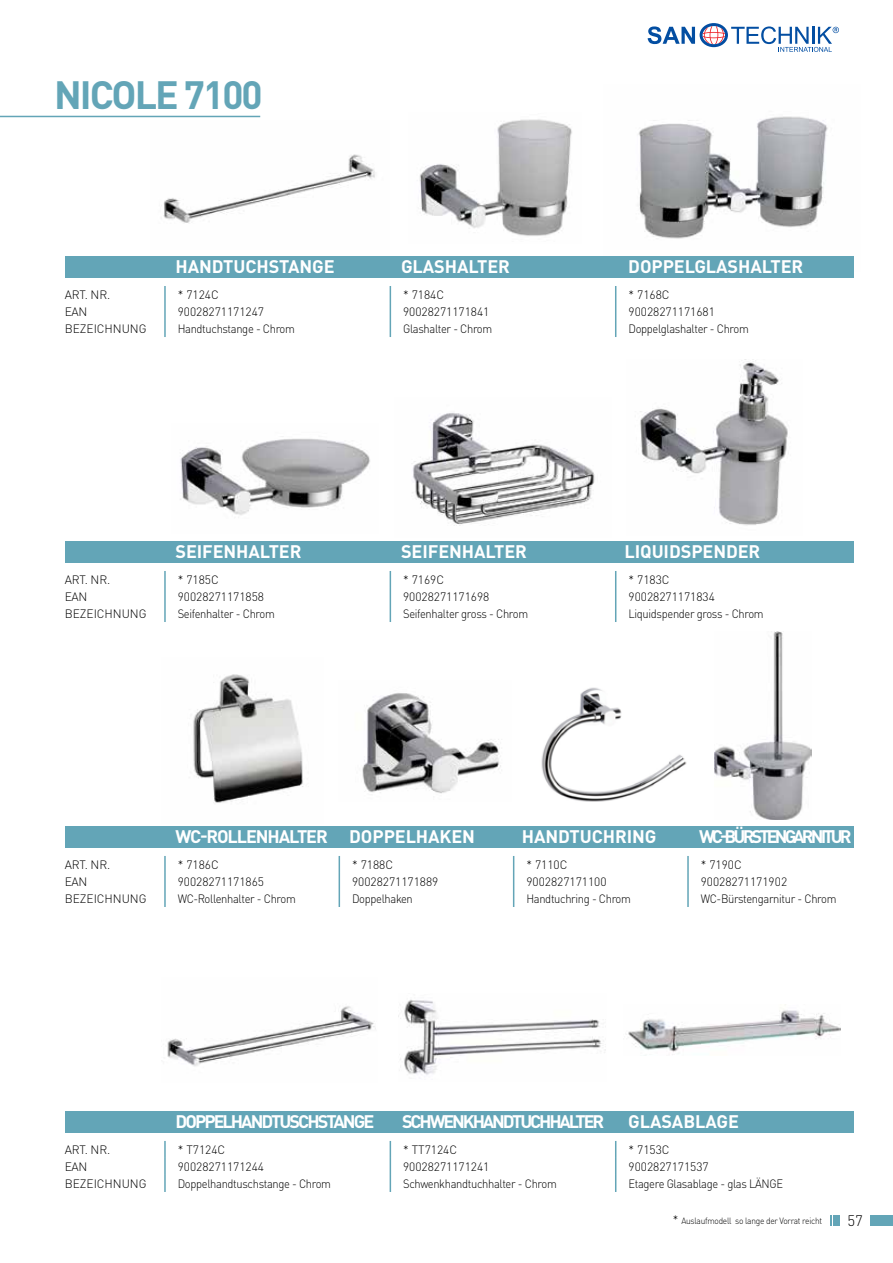
<style>
.page{position:relative;width:893px;height:1263px;background:#fff}
.page>*{position:absolute;margin:0;border:0;box-sizing:border-box;transform-origin:0 0}
.t1{font:700 39px "DIN Pro";letter-spacing:-.05em;color:#63a5b7}
.t2{font:700 18px "DIN Pro";letter-spacing:-.005em;color:#fff}
.t3{font:700 18px "DIN Pro";letter-spacing:-.06em;color:#fff}
.t4{font:700 18px "DIN Pro";letter-spacing:-.11em;color:#fff}
.t5{font:700 18px "DIN Pro";letter-spacing:-.12em;color:#fff}
.t6{font:700 18px "DIN Pro";letter-spacing:-.16em;color:#fff}
.t7{font:300 15px "DIN Pro";color:#000}
.t8{font:300 12px "DIN Pro";letter-spacing:-.03em;color:#000;scale:.93 1}
.t9{font:300 12px "DIN Pro";color:#000}
.t10{font:300 12px "DIN Pro";letter-spacing:-.005em;color:#000}
.t11{font:300 12px "DIN Pro";letter-spacing:-.03em;color:#000}
.t12{font:300 9px "DIN Pro";letter-spacing:-.03em;color:#000;scale:.93 1}
.s1{font-size:12px}
</style>
<div class="page">
<div style="left:870px;top:1215px;width:23px;height:11px;background:#63a5b7"></div>
<hr style="left:836px;top:1215px;width:4px;height:11px;background:#63a5b7">
<svg style="left:831px;top:1215px;width:5px;height:11px"></svg>
<svg style="left:648px;top:23px;width:191px;height:29px"></svg>
<div style="left:0;top:256px;width:854px;height:21px;background:#63a5b7"></div>
<svg style="left:164px;top:286px;width:2px;height:51px"></svg>
<svg style="left:390px;top:286px;width:1px;height:51px"></svg>
<svg style="left:615px;top:286px;width:1px;height:51px"></svg>
<div style="left:0;top:238px;width:64px;height:53px;background:#fff"></div>
<div style="left:0;top:826px;width:854px;height:21px;background:#63a5b7"></div>
<svg style="left:164px;top:856px;width:2px;height:51px"></svg>
<svg style="left:339px;top:856px;width:1px;height:51px"></svg>
<svg style="left:513px;top:856px;width:1px;height:51px"></svg>
<svg style="left:687px;top:856px;width:2px;height:51px"></svg>
<div style="left:0;top:808px;width:64px;height:53px;background:#fff"></div>
<div style="left:0;top:541px;width:854px;height:21px;background:#63a5b7"></div>
<svg style="left:164px;top:571px;width:2px;height:51px"></svg>
<svg style="left:390px;top:571px;width:1px;height:51px"></svg>
<svg style="left:615px;top:571px;width:1px;height:51px"></svg>
<div style="left:0;top:523px;width:64px;height:53px;background:#fff"></div>
<div style="left:0;top:1111px;width:854px;height:21px;background:#63a5b7"></div>
<svg style="left:164px;top:1141px;width:2px;height:51px"></svg>
<svg style="left:390px;top:1141px;width:1px;height:51px"></svg>
<svg style="left:615px;top:1141px;width:1px;height:51px"></svg>
<div style="left:0;top:1093px;width:64px;height:53px;background:#fff"></div>
<hr style="left:0;top:116px;width:260px;height:1px;background:#63a5b7">
<img style="left:163px;top:154px;width:212px;height:69px">
<img style="left:419px;top:119px;width:153px;height:117px">
<img style="left:638px;top:116px;width:190px;height:123px">
<img style="left:180px;top:436px;width:190px;height:79px">
<img style="left:412px;top:413px;width:183px;height:113px">
<img style="left:640px;top:359px;width:148px;height:167px">
<img style="left:541px;top:687px;width:146px;height:115px">
<img style="left:715px;top:631px;width:96px;height:189px">
<img style="left:193px;top:674px;width:110px;height:129px">
<img style="left:362px;top:693px;width:139px;height:101px">
<img style="left:400px;top:999px;width:206px;height:76px">
<img style="left:167px;top:1006px;width:209px;height:61px">
<img style="left:628px;top:1010px;width:212px;height:45px">
<h1 class="t1" style="left:54px;top:62px;width:210px">NICOLE 7100</h1>
<h2 class="t2" style="left:176px;top:252px;width:161px">HANDTUCHSTANGE</h2>
<h2 class="t2" style="left:401px;top:252px;width:111px">GLASHALTER</h2>
<h2 class="t2" style="left:628px;top:252px;width:177px">DOPPELGLASHALTER</h2>
<p class="t11" style="left:65px;top:285px;width:47px">ART. NR.</p>
<p class="t9" style="left:178px;top:285px;width:43px">* 7124C</p>
<p class="t9" style="left:403px;top:285px;width:43px">* 7184C</p>
<p class="t9" style="left:628px;top:285px;width:43px">* 7168C</p>
<p class="t9" style="left:65px;top:302px;width:24px">EAN</p>
<p class="t9" style="left:178px;top:302px;width:88px">90028271171247</p>
<p class="t9" style="left:403px;top:302px;width:88px">90028271171841</p>
<p class="t9" style="left:628px;top:302px;width:88px">90028271171681</p>
<p class="t10" style="left:65px;top:319px;width:83px">BEZEICHNUNG</p>
<p class="t8" style="left:178px;top:319px;width:127px">Handtuchstange - Chrom</p>
<p class="t8" style="left:403px;top:319px;width:97px">Glashalter - Chrom</p>
<p class="t8" style="left:628px;top:319px;width:131px">Doppelglashalter - Chrom</p>
<h2 class="t2" style="left:176px;top:537px;width:127px">SEIFENHALTER</h2>
<h2 class="t2" style="left:401px;top:537px;width:127px">SEIFENHALTER</h2>
<h2 class="t2" style="left:624px;top:537px;width:137px">LIQUIDSPENDER</h2>
<p class="t11" style="left:65px;top:570px;width:47px">ART. NR.</p>
<p class="t9" style="left:178px;top:570px;width:43px">* 7185C</p>
<p class="t9" style="left:403px;top:570px;width:43px">* 7169C</p>
<p class="t9" style="left:628px;top:570px;width:43px">* 7183C</p>
<p class="t9" style="left:65px;top:587px;width:24px">EAN</p>
<p class="t9" style="left:178px;top:587px;width:88px">90028271171858</p>
<p class="t9" style="left:403px;top:587px;width:88px">90028271171698</p>
<p class="t9" style="left:628px;top:587px;width:88px">90028271171834</p>
<p class="t10" style="left:65px;top:604px;width:83px">BEZEICHNUNG</p>
<p class="t8" style="left:178px;top:604px;width:106px">Seifenhalter - Chrom</p>
<p class="t8" style="left:403px;top:604px;width:136px">Seifenhalter gross - Chrom</p>
<p class="t8" style="left:628px;top:604px;width:147px">Liquidspender gross - Chrom</p>
<h2 class="t3" style="left:176px;top:822px;width:301px">WC-ROLLENHALTER DOPPELHAKEN</h2>
<h2 class="t2" style="left:522px;top:822px;width:136px">HANDTUCHRING</h2>
<h2 class="t6" style="left:699px;top:822px;width:154px">WC-BÜRSTENGARNITUR</h2>
<p class="t11" style="left:65px;top:855px;width:47px">ART. NR.</p>
<p class="t9" style="left:178px;top:855px;width:43px">* 7186C</p>
<p class="t9" style="left:352px;top:855px;width:43px">* 7188C</p>
<p class="t9" style="left:526px;top:855px;width:43px">* 7110C</p>
<p class="t9" style="left:701px;top:855px;width:43px">* 7190C</p>
<p class="t9" style="left:65px;top:872px;width:24px">EAN</p>
<p class="t9" style="left:178px;top:872px;width:88px">90028271171865</p>
<p class="t9" style="left:352px;top:872px;width:88px">90028271171889</p>
<p class="t9" style="left:526px;top:872px;width:82px">9002827171100</p>
<p class="t9" style="left:701px;top:872px;width:88px">90028271171902</p>
<p class="t10" style="left:65px;top:889px;width:83px">BEZEICHNUNG</p>
<p class="t8" style="left:178px;top:889px;width:129px">WC-Rollenhalter - Chrom</p>
<p class="t8" style="left:352px;top:889px;width:67px">Doppelhaken</p>
<p class="t8" style="left:526px;top:889px;width:114px">Handtuchring - Chrom</p>
<p class="t8" style="left:701px;top:889px;width:147px">WC-Bürstengarnitur - Chrom</p>
<h2 class="t4" style="left:176px;top:1107px;width:200px">DOPPELHANDTUSCHSTANGE</h2>
<h2 class="t5" style="left:402px;top:1107px;width:204px">SCHWENKHANDTUCHHALTER</h2>
<h2 class="t2" style="left:628px;top:1107px;width:112px">GLASABLAGE</h2>
<p class="t11" style="left:65px;top:1140px;width:47px">ART. NR.</p>
<p class="t9" style="left:178px;top:1140px;width:49px">* T7124C</p>
<p class="t9" style="left:403px;top:1140px;width:55px">* TT7124C</p>
<p class="t9" style="left:628px;top:1140px;width:43px">* 7153C</p>
<p class="t9" style="left:65px;top:1157px;width:24px">EAN</p>
<p class="t9" style="left:178px;top:1157px;width:88px">90028271171244</p>
<p class="t9" style="left:403px;top:1157px;width:88px">90028271171241</p>
<p class="t9" style="left:628px;top:1157px;width:82px">9002827171537</p>
<p class="t10" style="left:65px;top:1174px;width:83px">BEZEICHNUNG</p>
<p class="t8" style="left:178px;top:1174px;width:166px">Doppelhandtuschstange - Chrom</p>
<p class="t8" style="left:403px;top:1174px;width:167px">Schwenkhandtuchhalter - Chrom</p>
<p class="t8" style="left:628px;top:1174px;width:168px">Etagere Glasablage - glas LÄNGE</p>
<p class="t12" style="left:673px;top:1214px;width:162px"><span class="s1">*</span> Auslaufmodell so lange der Vorrat reicht</p>
<p class="t7" style="left:847px;top:1209px;width:17px">57</p>
</div>
